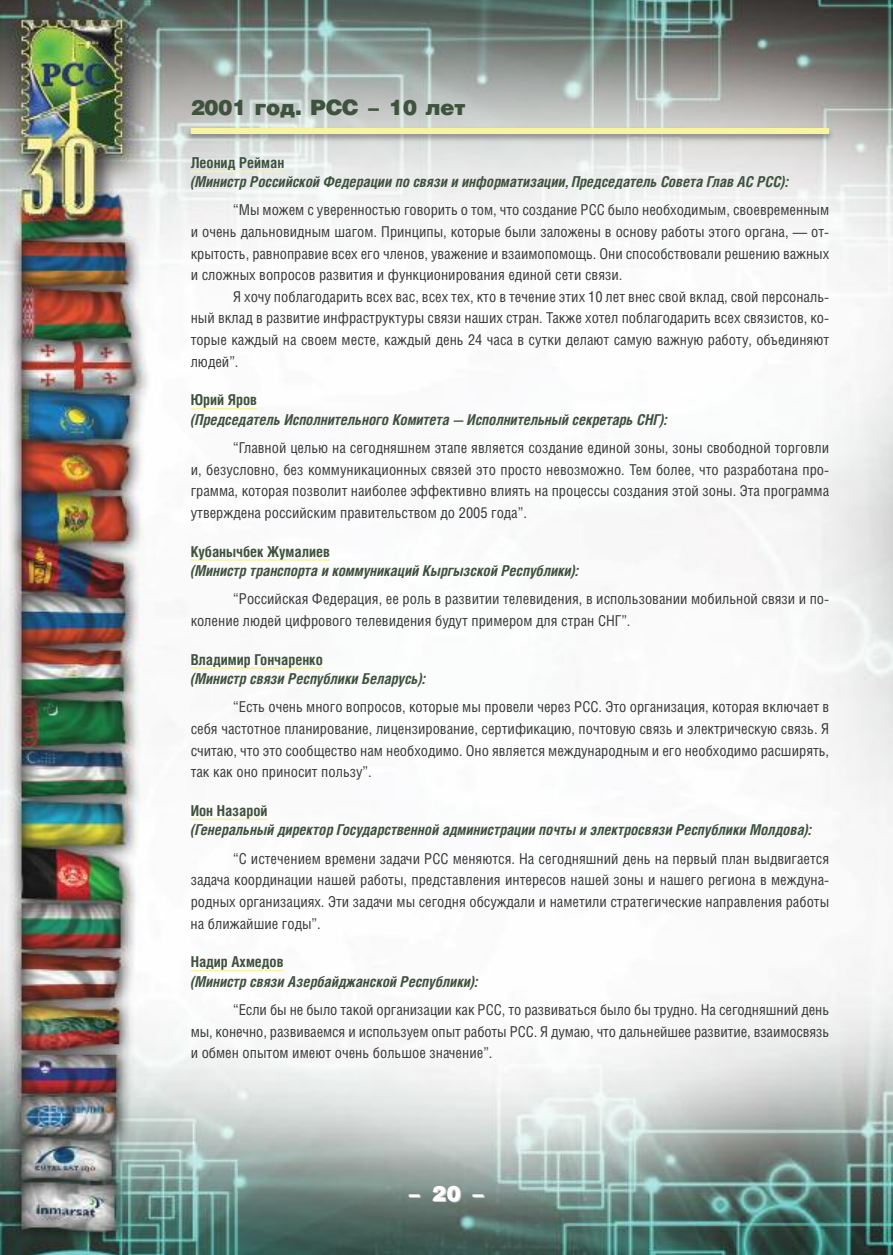
<style>
.page{position:relative;width:893px;height:1255px;background:#fff}
.page>*{position:absolute;margin:0;border:0;box-sizing:border-box;transform-origin:0 0}
.t1{font:900 21px "Helios";color:#3f523e}
.t2{font:900 21px "Helios";color:#fff}
.t3{font:15px/21.6px "Helios Cond";color:#39383a;text-align:justify}
.t4{font:italic 700 15px "Helios Cond";color:#3f523e}
.t5{font:700 15px "Helios Cond";color:#3f523e}
</style>
<div class="page">
<img style="left:0;top:0;width:893px;height:1254px">
<hr style="left:191px;top:171px;width:93px;height:1px;background:#f9f49e">
<hr style="left:191px;top:408px;width:66px;height:1px;background:#f9f49e">
<hr style="left:191px;top:559px;width:139px;height:1px;background:#f9f49e">
<hr style="left:191px;top:667px;width:132px;height:1px;background:#f9f49e">
<hr style="left:191px;top:818px;width:77px;height:2px;background:#f9f49e">
<hr style="left:191px;top:969px;width:93px;height:2px;background:#f9f49e">
<img style="left:182px;top:124px;width:656px;height:22px">
<div style="left:191px;top:128px;width:638px;height:6px;background:#f9f49e"></div>
<h1 class="t1" style="left:191px;top:96px;width:276px">2001 ãîä. ÐÑÑ - 10 ëåò</h1>
<p class="t5" style="left:191px;top:154px;width:95px">Леонид Рейман</p>
<p class="t4" style="left:191px;top:173px;width:599px">(Министр Российской Федерации по связи и информатизации, Председатель Совета Глав АС РСС):</p>
<p class="t3" style="left:191px;top:200px;width:640px;text-indent:43px">“Мы можем с уверенностью говорить о том, что создание РСС было необходимым, своевременным и очень дальновидным шагом. Принципы, которые были заложены в основу работы этого органа, — от&shy;крытость, равноправие всех его членов, уважение и взаимопомощь. Они способствовали решению важных и сложных вопросов развития и функционирования единой сети связи.</p>
<p class="t3" style="left:191px;top:287px;width:640px;text-indent:43px">Я хочу поблагодарить всех вас, всех тех, кто в течение этих 10 лет внес свой вклад, свой персональ&shy;ный вклад в развитие инфраструктуры связи наших стран. Также хотел поблагодарить всех связистов, ко&shy;торые каждый на своем месте, каждый день 24 часа в сутки делают самую важную работу, объединяют людей”.</p>
<p class="t5" style="left:191px;top:391px;width:68px">Юрий Яров</p>
<p class="t4" style="left:191px;top:410px;width:478px">(Председатель Исполнительного Комитета — Исполнительный секретарь СНГ):</p>
<p class="t3" style="left:191px;top:438px;width:640px;text-indent:43px">“Главной целью на сегодняшнем этапе является создание единой зоны, зоны свободной торговли и, безусловно, без коммуникационных связей это просто невозможно. Тем более, что разработана про&shy;грамма, которая позволит наиболее эффективно влиять на процессы создания этой зоны. Эта программа утверждена российским правительством до 2005 года”.</p>
<p class="t5" style="left:191px;top:542px;width:141px">Кубанычбек Жумалиев</p>
<p class="t4" style="left:191px;top:562px;width:390px">(Министр транспорта и коммуникаций Кыргызской Республики):</p>
<p class="t3" style="left:191px;top:589px;width:640px;text-indent:43px">“Российская Федерация, ее роль в развитии телевидения, в использовании мобильной связи и по&shy;коление людей цифрового телевидения будут примером для стран СНГ”.</p>
<p class="t5" style="left:191px;top:650px;width:134px">Владимир Гончаренко</p>
<p class="t4" style="left:191px;top:670px;width:237px">(Министр связи Республики Беларусь):</p>
<p class="t3" style="left:191px;top:697px;width:640px;text-indent:43px">“Есть очень много вопросов, которые мы провели через РСС. Это организация, которая включает в себя частотное планирование, лицензирование, сертификацию, почтовую связь и электрическую связь. Я считаю, что это сообщество нам необходимо. Оно является международным и его необходимо расширять, так как оно приносит пользу”.</p>
<p class="t5" style="left:191px;top:801px;width:78px">Ион Назарой</p>
<p class="t4" style="left:191px;top:821px;width:623px">(Генеральный директор Государственной администрации почты и электросвязи Республики Молдова):</p>
<p class="t3" style="left:191px;top:848px;width:640px;text-indent:43px">“С истечением времени задачи РСС меняются. На сегодняшний день на первый план выдвигается задача координации нашей работы, представления интересов нашей зоны и нашего региона в междуна&shy;родных организациях. Эти задачи мы сегодня обсуждали и наметили стратегические направления работы на ближайшие годы”.</p>
<p class="t5" style="left:191px;top:952px;width:95px">Надир Ахмедов</p>
<p class="t4" style="left:191px;top:972px;width:289px">(Министр связи Азербайджанской Республики):</p>
<p class="t3" style="left:191px;top:1000px;width:640px;text-indent:43px">“Если бы не было такой организации как РСС, то развиваться было бы трудно. На сегодняшний день мы, конечно, развиваемся и используем опыт работы РСС. Я думаю, что дальнейшее развитие, взаимосвязь и обмен опытом имеют очень большое значение”.</p>
<h1 class="t2" style="left:408px;top:1181px;width:79px">-20-</h1>
</div>
